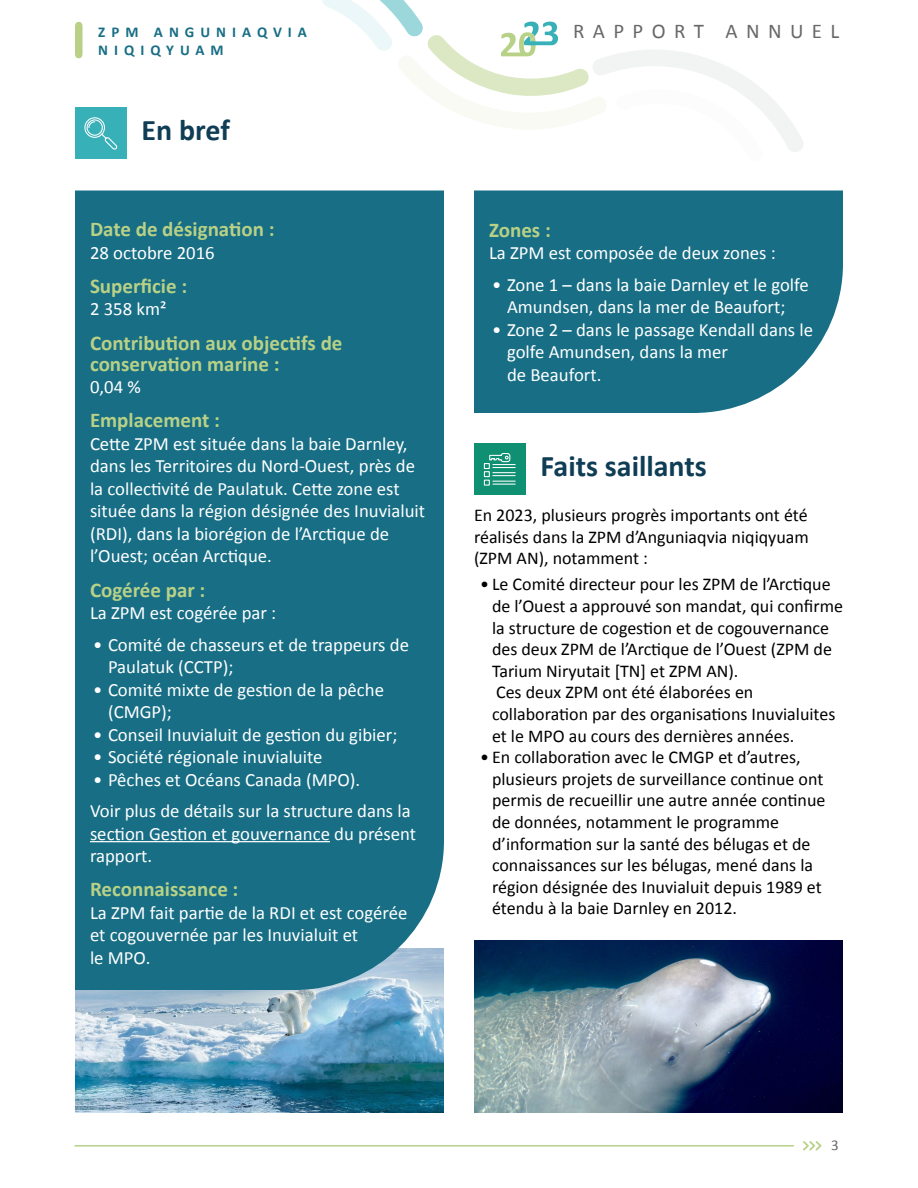
<style>
.page{position:relative;width:918px;height:1188px;background:#fff}
.page>*{position:absolute;margin:0;border:0;box-sizing:border-box;transform-origin:0 0}
.t1{font:700 30px "Calibri";color:#0f3d56}
.t2{font:700 21px/21px "Calibri";color:#b8d187}
.t3{font:21px "Calibri";letter-spacing:.4em;color:#686868}
.t4{font:18.75px/22.5px "Calibri";color:#fff}
.t5{font:18px/21.6px "Calibri";color:#000}
.t6{font:700 15px "Calibri";letter-spacing:.4em;color:#176e85}
.t7{font:15px "Calibri";color:#686868}
</style>
<div class="page">
<hr style="left:75px;top:1145px;width:719px;height:2px;background:#b8d187">
<svg style="left:803px;top:1141px;width:18px;height:9px"></svg>
<svg style="left:322px;top:0;width:481px;height:152px"></svg>
<div style="left:75px;top:26px;width:7px;height:29px;background:#b8d187"></div>
<img style="left:75px;top:990px;width:369px;height:123px">
<img style="left:474px;top:940px;width:369px;height:173px">
<div style="left:75px;top:190px;width:369px;height:800px;background:#176e85"></div>
<div style="left:75px;top:108px;width:52px;height:51px;background:#38b0b8"></div>
<svg style="left:84px;top:117px;width:34px;height:33px"></svg>
<hr style="left:90px;top:841px;width:240px;height:1px;background:#fff">
<div style="left:474px;top:444px;width:52px;height:51px;background:#0f9072"></div>
<svg style="left:483px;top:453px;width:33px;height:33px"></svg>
<div style="left:474px;top:190px;width:369px;height:223px;background:#176e85"></div>
<p class="t6" style="left:98px;top:21px;width:210px">ZPM ANGUNIAQVIA</p>
<p class="t3" style="left:573px;top:17px;width:268px">RAPPORT ANNUEL</p>
<p class="t6" style="left:98px;top:39px;width:127px">NIQIQYUAM</p>
<h1 class="t1" style="left:142px;top:109px;width:90px">En bref</h1>
<p class="t2" style="left:90px;top:218px;width:186px">Date de désignation :</p>
<p class="t4" style="left:90px;top:241px;width:126px">28 octobre 2016</p>
<p class="t2" style="left:90px;top:275px;width:99px">Superficie :</p>
<p class="t4" style="left:90px;top:297px;width:78px">2 358 km²</p>
<p class="t2" style="left:90px;top:331px;width:254px">Contribution aux objectifs de conservation marine :</p>
<p class="t4" style="left:90px;top:375px;width:52px">0,04 %</p>
<p class="t2" style="left:90px;top:409px;width:132px">Emplacement :</p>
<p class="t4" style="left:90px;top:432px;width:337px">Cette ZPM est située dans la baie Darnley, dans les Territoires du Nord-Ouest, près de la collectivité de Paulatuk. Cette zone est située dans la région désignée des Inuvialuit (RDI), dans la biorégion de l’Arctique de l’Ouest; océan Arctique.</p>
<p class="t2" style="left:90px;top:578px;width:117px">Cogérée par :</p>
<p class="t4" style="left:90px;top:601px;width:188px">La ZPM est cogérée par :</p>
<p class="t4" style="left:108px;top:633px;width:303px;text-indent:-15px">• Comité de chasseurs et de trappeurs de<br>Paulatuk (CCTP);</p>
<p class="t4" style="left:108px;top:678px;width:278px;text-indent:-15px">• Comité mixte de gestion de la pêche (CMGP);</p>
<p class="t4" style="left:93px;top:723px;width:306px">• Conseil Inuvialuit de gestion du gibier;</p>
<p class="t4" style="left:93px;top:745px;width:231px">• Société régionale inuvialuite</p>
<p class="t4" style="left:90px;top:763px;width:322px;line-height:31.5px">• Pêches et Océans Canada (MPO).<br>Voir plus de détails sur la structure dans la</p>
<p class="t4" style="left:90px;top:822px;width:328px">section Gestion et gouvernance du présent rapport.</p>
<p class="t2" style="left:90px;top:878px;width:150px">Reconnaissance :</p>
<p class="t4" style="left:90px;top:901px;width:319px">La ZPM fait partie de la RDI et est cogérée et cogouvernée par les Inuvialuit et<br>le MPO.</p>
<p class="t2" style="left:489px;top:219px;width:63px">Zones :</p>
<p class="t4" style="left:489px;top:241px;width:288px">La ZPM est composée de deux zones :</p>
<p class="t4" style="left:492px;top:273px;width:318px;text-align:center">• Zone 1 – dans la baie Darnley et le golfe<br>Amundsen, dans la mer de Beaufort;</p>
<p class="t4" style="left:507px;top:318px;width:308px;text-indent:-15px">• Zone 2 – dans le passage Kendall dans le golfe Amundsen, dans la mer<br>de Beaufort.</p>
<h1 class="t1" style="left:541px;top:444px;width:168px">Faits saillants</h1>
<p class="t5" style="left:474px;top:504px;width:336px;text-align:justify">En 2023, plusieurs progrès importants ont été réalisés dans la ZPM d’Anguniaqvia niqiqyuam (ZPM AN), notamment :</p>
<p class="t5" style="left:492px;top:573px;width:353px;text-indent:-12px">• Le Comité directeur pour les ZPM de l’Arctique de l’Ouest a approuvé son mandat, qui confirme la structure de cogestion et de cogouvernance des deux ZPM de l’Arctique de l’Ouest (ZPM de Tarium Niryutait [TN] et ZPM AN).<br>Ces deux ZPM ont été élaborées en collaboration par des organisations Inuvialuites et le MPO au cours des dernières années.</p>
<p class="t5" style="left:492px;top:746px;width:335px;text-indent:-12px">• En collaboration avec le CMGP et d’autres, plusieurs projets de surveillance continue ont permis de recueillir une autre année continue de données, notamment le programme d’information sur la santé des bélugas et de connaissances sur les bélugas, mené dans la région désignée des Inuvialuit depuis 1989 et étendu à la baie Darnley en 2012.</p>
<p class="t7" style="left:831px;top:1134px;width:9px">3</p>
</div>
